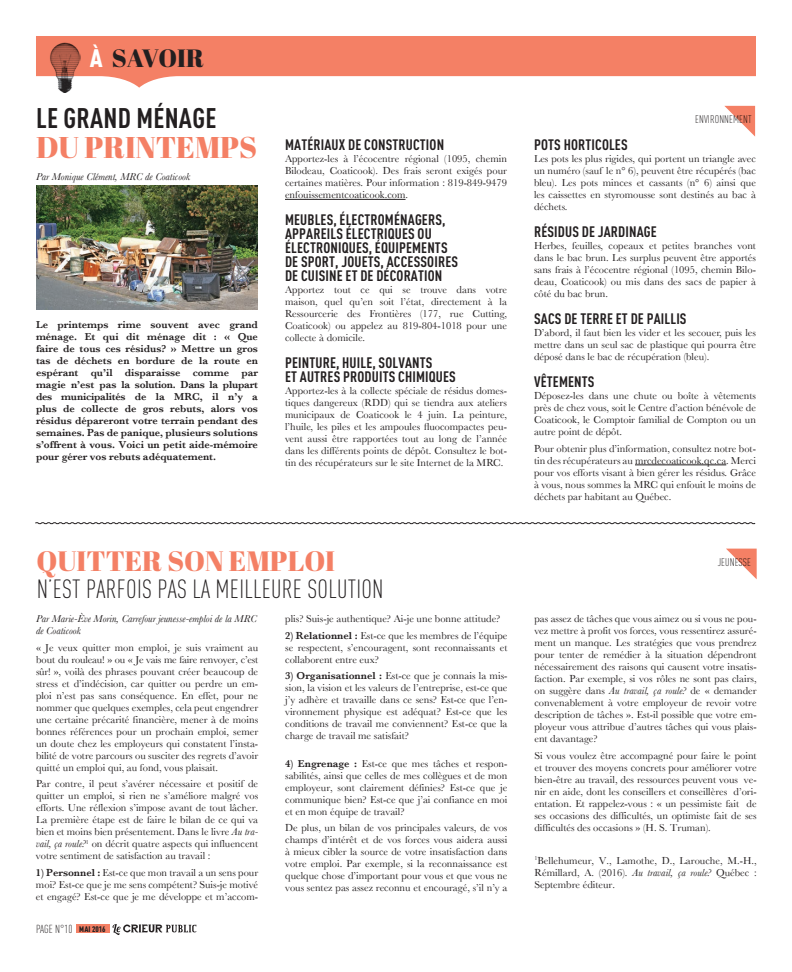
<style>
.page{position:relative;width:792px;height:972px;background:#fff}
.page>*{position:absolute;margin:0;border:0;box-sizing:border-box;transform-origin:0 0}
.t1{font:30px "Abril Fatface";color:#f48065}
.t2{font:28px "Abril Fatface";color:#f48065}
.t3{font:700 condensed 28px "DINOT";letter-spacing:.01em;color:#231f20}
.t4{font:300 condensed 26px "DINOT";letter-spacing:.01em;color:#231f20}
.t5{font:25px "Abril Fatface";color:#231f20}
.t6{font:700 condensed 15px/14px "DINOT";letter-spacing:.01em;color:#231f20}
.t7{font:300 condensed 11.5px "DINOT";color:#231f20}
.t8{font:300 condensed 11px "DINOT";letter-spacing:.01em;color:#231f20}
.t9{font:10.5px/12px "Baskerville";color:#231f20;text-align:justify}
.t10{font:600 10.5px/12px "Baskerville";color:#231f20;text-align:justify}
.t11{font:italic 10.5px/12px "Baskerville";color:#231f20}
.t12{font:900 condensed 8px "DINOT";color:#231f20}
.s1{font-family:"DINOT";font-weight:900;font-stretch:condensed;color:#fff}
.s2{font-style:italic}
.s3{font-weight:600}
.s4{font-weight:300;font-size:11.5px}
</style>
<div class="page">
<div style="left:76px;top:924px;width:34px;height:9px;background:#f48065"></div>
<svg style="left:112px;top:924px;width:84px;height:11px"></svg>
<svg style="left:36px;top:36px;width:720px;height:52px;fill:#f48065"></svg>
<img style="left:50px;top:42px;width:31px;height:50px">
<svg style="left:724px;top:106px;width:31px;height:31px"></svg>
<img style="left:36px;top:185px;width:222px;height:124px">
<hr style="left:285px;top:199px;width:121px;height:1px;background:#231f20">
<hr style="left:635px;top:465px;width:91px;height:1px;background:#231f20">
<svg style="left:35px;top:522px;width:721px;height:2px"></svg>
<svg style="left:726px;top:549px;width:31px;height:30px"></svg>
<h3 class="t5" style="left:90px;top:41px;width:39px"><span class="s1">À</span> SAVOIR</h3>
<h2 class="t3" style="left:36px;top:101px;width:182px">LE GRAND MÉNAGE</h2>
<h1 class="t1" style="left:36px;top:127px;width:223px">DU PRINTEMPS</h1>
<p class="t11" style="left:36px;top:170px;width:156px">Par Monique Clément, MRC de Coaticook</p>
<p class="t9" style="left:36px;top:269px;width:6px">v</p>
<p class="t10" style="left:36px;top:319px;width:224px">Le printemps rime souvent avec grand ménage. Et qui dit ménage dit : « Que faire de tous ces résidus? » Mettre un gros tas de déchets en bordure de la route en espérant qu’il disparaisse comme par magie n’est pas la solution. Dans la plupart des municipalités de la MRC, il n’y a plus de collecte de gros rebuts, alors vos résidus dépareront votre terrain pendant des semaines. Pas de panique, plusieurs solutions s’offrent à vous. Voici un petit aide-mémoire pour gérer vos rebuts adéquatement.</p>
<h3 class="t6" style="left:285px;top:137px;width:161px">MATÉRIAUX DE CONSTRUCTION</h3>
<p class="t9" style="left:285px;top:153px;width:224px">Apportez-les à l’écocentre régional (1095, chemin Bilodeau, Coaticook). Des frais seront exigés pour certaines matières. Pour information : 819-849-9479 enfouissementcoaticook.com.</p>
<h3 class="t6" style="left:285px;top:212px;width:174px">MEUBLES, ÉLECTROMÉNAGERS,<br>APPAREILS ÉLECTRIQUES OU<br>ÉLECTRONIQUES, ÉQUIPEMENTS<br>DE SPORT, JOUETS, ACCESSOIRES<br>DE CUISINE ET DE DÉCORATION</h3>
<p class="t9" style="left:285px;top:284px;width:224px">Apportez tout ce qui se trouve dans votre maison, quel qu’en soit l’état, directement à la Ressourcerie des Frontières (177, rue Cutting, Coaticook) ou appelez au 819-804-1018 pour une collecte à domicile.</p>
<h3 class="t6" style="left:285px;top:355px;width:172px">PEINTURE, HUILE, SOLVANTS<br>ET AUTRES PRODUITS CHIMIQUES</h3>
<p class="t9" style="left:285px;top:385px;width:224px">Apportez-les à la collecte spéciale de résidus domes&shy;tiques dangereux (RDD) qui se tiendra aux ateliers municipaux de Coaticook le 4 juin. La peinture, l’huile, les piles et les ampoules fluocompactes peu&shy;vent aussi être rapportées tout au long de l’année dans les différents points de dépôt. Consultez le bot&shy;tin des récupérateurs sur le site Internet de la MRC.</p>
<p class="t8" style="left:695px;top:113px;width:58px">ENVIRONNEMENT</p>
<h3 class="t6" style="left:534px;top:137px;width:95px">POTS HORTICOLES</h3>
<p class="t9" style="left:534px;top:153px;width:224px">Les pots les plus rigides, qui portent un triangle avec un numéro (sauf le n° 6), peuvent être récupérés (bac bleu). Les pots minces et cassants (n° 6) ainsi que les caissettes en styromousse sont destinés au bac à déchets.</p>
<h3 class="t6" style="left:534px;top:224px;width:124px">RÉSIDUS DE JARDINAGE</h3>
<p class="t9" style="left:534px;top:240px;width:224px">Herbes, feuilles, copeaux et petites branches vont dans le bac brun. Les surplus peuvent être apportés sans frais à l’écocentre régional (1095, chemin Bilo&shy;deau, Coaticook) ou mis dans des sacs de papier à côté du bac brun.</p>
<h3 class="t6" style="left:534px;top:311px;width:154px">SACS DE TERRE ET DE PAILLIS</h3>
<p class="t9" style="left:534px;top:327px;width:224px">D’abord, il faut bien les vider et les secouer, puis les mettre dans un seul sac de plastique qui pourra être déposé dans le bac de récupération (bleu).</p>
<h3 class="t6" style="left:534px;top:374px;width:62px">VÊTEMENTS</h3>
<p class="t9" style="left:534px;top:390px;width:224px">Déposez-les dans une chute ou boîte à vêtements près de chez vous, soit le Centre d’action bénévole de Coaticook, le Comptoir familial de Compton ou un autre point de dépôt.</p>
<p class="t9" style="left:534px;top:442px;width:224px">Pour obtenir plus d’information, consultez notre bot&shy;tin des récupérateurs au mrcdecoaticook.qc.ca. Merci pour vos efforts visant à bien gérer les résidus. Grâce à vous, nous sommes la MRC qui enfouit le moins de déchets par habitant au Québec.</p>
<h2 class="t2" style="left:37px;top:541px;width:150px">QUITTER SON</h2>
<h2 class="t2" style="left:229px;top:541px;width:19px">EMPLOI</h2>
<p class="t8" style="left:718px;top:556px;width:35px">JEUNESSE</p>
<h3 class="t4" style="left:37px;top:574px;width:60px">N’EST PARFOI</h3>
<h3 class="t4" style="left:142px;top:574px;width:98px">S PAS LA MEILLEURE</h3>
<h3 class="t4" style="left:307px;top:574px;width:21px">SOLUTION</h3>
<p class="t11" style="left:36px;top:613px;width:222px">Par Marie-Ève Morin, Carrefour jeunesse-emploi de la MRC de Coaticook</p>
<p class="t9" style="left:36px;top:641px;width:224px">« Je veux quitter mon emploi, je suis vraiment au bout du rouleau! » ou « Je vais me faire renvoyer, c’est sûr! », voilà des phrases pouvant créer beaucoup de stress et d’indécision, car quitter ou perdre un em&shy;ploi n’est pas sans conséquence. En effet, pour ne nommer que quelques exemples, cela peut engendrer une certaine précarité financière, mener à de moins bonnes références pour un prochain emploi, semer un doute chez les employeurs qui constatent l’insta&shy;bilité de votre parcours ou susciter des regrets d’avoir quitté un emploi qui, au fond, vous plaisait.</p>
<p class="t9" style="left:36px;top:778px;width:224px">Par contre, il peut s’avérer nécessaire et positif de quitter un emploi, si rien ne s’améliore malgré vos efforts. Une réflexion s’impose avant de tout lâcher.<br>La première étape est de faire le bilan de ce qui va bien et moins bien présentement. Dans le livre <span class="s2">Au tra&shy;vail, ça roule?</span><sup>1</sup> on décrit quatre aspects qui influencent votre sentiment de satisfaction au travail :</p>
<p class="t9" style="left:36px;top:866px;width:224px"><span class="s3">1) Personnel :</span> Est-ce que mon travail a un sens pour moi? Est-ce que je me sens compétent? Suis-je motivé et engagé? Est-ce que je me développe et m’accom-</p>
<p class="t7" style="left:36px;top:922px;width:5px">PAGE</p>
<p class="t12" style="left:55px;top:924px;width:52px"><span class="s4">N°10</span> Mai 2016</p>
<p class="t9" style="left:285px;top:613px;width:217px">plis? Suis-je authentique? Ai-je une bonne attitude?</p>
<p class="t9" style="left:285px;top:629px;width:224px"><span class="s3">2) Relationnel :</span> Est-ce que les membres de l’équipe se respectent, s’encouragent, sont reconnaissants et collaborent entre eux?</p>
<p class="t9" style="left:285px;top:670px;width:224px"><span class="s3">3) Organisationnel :</span> Est-ce que je connais la mis&shy;sion, la vision et les valeurs de l’entreprise, est-ce que j’y adhère et travaille dans ce sens? Est-ce que l’en&shy;vironnement physique est adéquat? Est-ce que les conditions de travail me conviennent? Est-ce que la charge de travail me satisfait?</p>
<p class="t9" style="left:285px;top:757px;width:224px"><span class="s3">4) Engrenage :</span> Est-ce que mes tâches et respon&shy;sabilités, ainsi que celles de mes collègues et de mon employeur, sont clairement définies? Est-ce que je communique bien? Est-ce que j’ai confiance en moi et en mon équipe de travail?</p>
<p class="t9" style="left:285px;top:822px;width:224px">De plus, un bilan de vos principales valeurs, de vos champs d’intérêt et de vos forces vous aidera aussi à mieux cibler la source de votre insatisfaction dans votre emploi. Par exemple, si la reconnaissance est quelque chose d’important pour vous et que vous ne vous sentez pas assez reconnu et encouragé, s’il n’y a</p>
<p class="t9" style="left:534px;top:613px;width:224px">pas assez de tâches que vous aimez ou si vous ne pou&shy;vez mettre à profit vos forces, vous ressentirez assuré&shy;ment un manque. Les stratégies que vous prendrez pour tenter de remédier à la situation dépendront nécessairement des raisons qui causent votre insatis&shy;faction. Par exemple, si vos rôles ne sont pas clairs, on suggère dans <span class="s2">Au travail, ça roule?</span> de « demander convenablement à votre employeur de revoir votre description de tâches ». Est-il possible que votre em&shy;ployeur vous attribue d’autres tâches qui vous plais&shy;ent davantage?</p>
<p class="t9" style="left:534px;top:749px;width:224px">Si vous voulez être accompagné pour faire le point et trouver des moyens concrets pour améliorer votre bien-être au travail, des ressources peuvent vous ve&shy;nir en aide, dont les conseillers et conseillères d’ori&shy;entation. Et rappelez-vous : « un pessimiste fait de ses occasions des difficultés, un optimiste fait de ses difficultés des occasions » (H. S. Truman).</p>
<p class="t9" style="left:534px;top:854px;width:224px"><sup>1</sup>Bellehumeur, V., Lamothe, D., Larouche, M.-H., Rémillard, A. (2016). <span class="s2">Au travail, ça roule?</span> Québec :<br>Septembre éditeur.</p>
</div>
